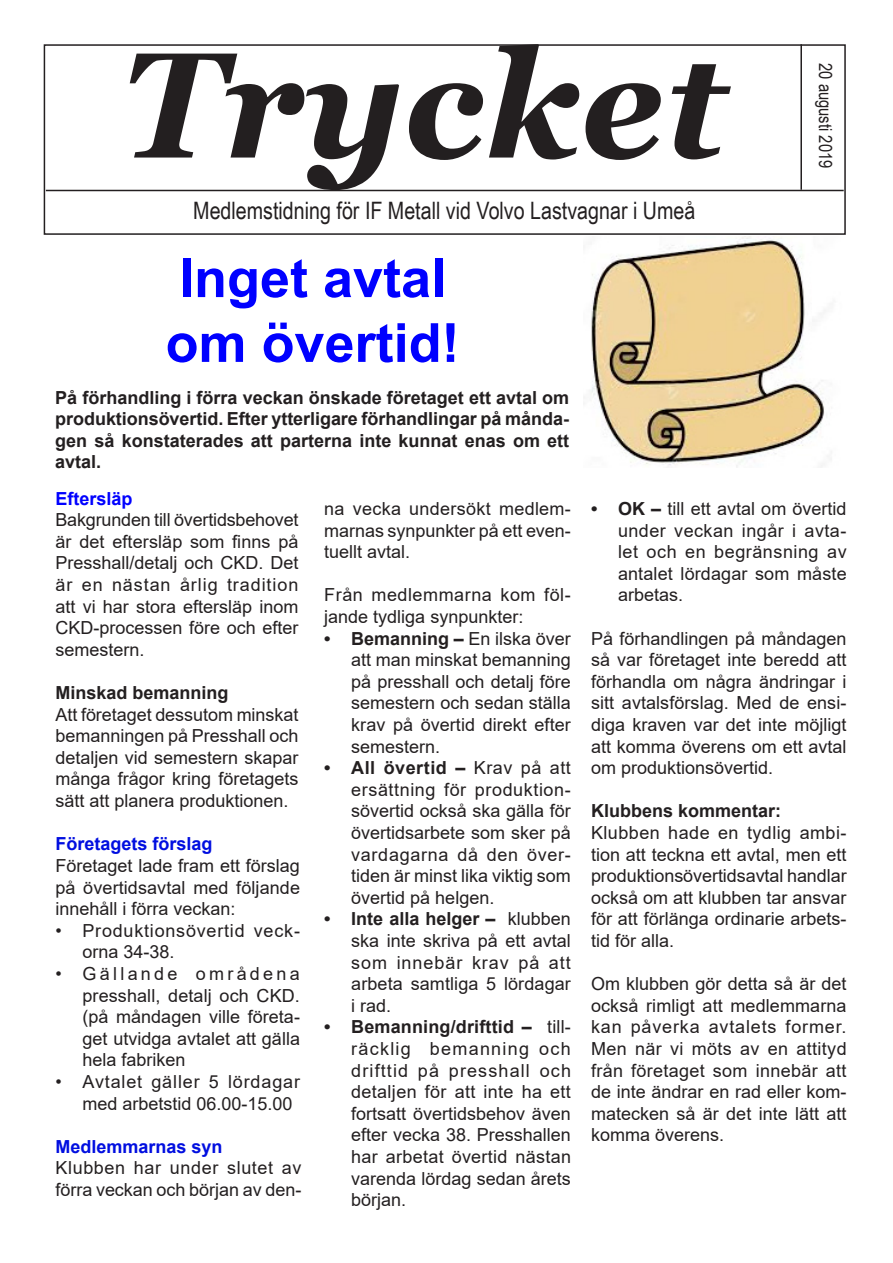
<style>
.page{position:relative;width:893px;height:1263px;background:#fff}
.page>*{position:absolute;margin:0;border:0;box-sizing:border-box;transform-origin:0 0}
.t1{font:italic 700 150px "Georgia";color:#231f20}
.t2{font:700 54px "Arial";color:#00f}
.t3{font:24px "Arial Narrow";color:#231f20}
.t4{font:18px/21.6px "Arial";color:#231f20;text-align:justify}
.t5{font:700 18px/21.6px "Arial";color:#231f20;text-align:justify}
.t6{font:18px/21.6px "Arial";letter-spacing:.045em;color:#231f20}
.t7{font:700 18px "Arial";color:#000ee0}
.t8{font:18px "Arial Narrow";color:#231f20}
.t9{font:700 18px "Arial";color:#00f}
.s1{font-weight:700}
</style>
<div class="page">
<div style="left:44px;top:44px;width:802px;height:191px;border:2px solid #231f20"></div>
<hr style="left:46px;top:190px;width:798px;height:1px;background:#231f20">
<hr style="left:800px;top:44px;width:2px;height:146px;background:#231f20">
<img style="left:584px;top:237px;width:242px;height:230px">
<p class="t1" style="left:121px;top:8px;width:607px">Trycket</p>
<p class="t3" style="left:193px;top:193px;width:504px">Medlemstidning för IF Metall vid Volvo Lastvagnar i Umeå</p>
<p class="t8" style="left:839px;top:63px;width:107px;rotate:90deg">20 augusti 2019</p>
<p class="t2" style="left:179px;top:240px;width:269px">Inget avtal</p>
<p class="t2" style="left:166px;top:305px;width:296px">om övertid!</p>
<p class="t5" style="left:55px;top:387px;width:515px">På förhandling i förra veckan önskade företaget ett avtal om produktionsövertid. Efter ytterligare förhandlingar på månda&shy;gen så konstaterades att parterna inte kunnat enas om ett avtal.</p>
<p class="t4" style="left:324px;top:498px;width:248px">na vecka undersökt medlem&shy;marnas synpunkter på ett even&shy;tuellt avtal.</p>
<p class="t4" style="left:324px;top:584px;width:248px">Från medlemmarna kom föl&shy;jande tydliga synpunkter:</p>
<p class="t4" style="left:351px;top:627px;width:221px;text-indent:-27px"><span class="s1">• Bemanning –</span> En ilska över att man minskat bemanning på presshall och detalj före semestern och sedan ställa krav på övertid direkt efter semestern.</p>
<p class="t4" style="left:351px;top:757px;width:221px;text-indent:-27px"><span class="s1">• All övertid –</span> Krav på att ersättning för produktion&shy;sövertid också ska gälla för övertidsarbete som sker på vardagarna då den över&shy;tiden är minst lika viktig som övertid på helgen.</p>
<p class="t4" style="left:351px;top:908px;width:221px;text-indent:-27px"><span class="s1">• Inte alla helger –</span> klubben ska inte skriva på ett avtal som innebär krav på att arbeta samtliga 5 lördagar i rad.</p>
<p class="t4" style="left:351px;top:1016px;width:221px;text-indent:-27px"><span class="s1">• Bemanning/drifttid –</span> till&shy;räcklig bemanning och drifttid på presshall och detaljen för att inte ha ett fortsatt övertidsbehov även efter vecka 38. Presshallen har arbetat övertid nästan varenda lördag sedan årets början.</p>
<p class="t9" style="left:55px;top:486px;width:79px">Eftersläp</p>
<p class="t4" style="left:55px;top:509px;width:245px">Bakgrunden till övertidsbehovet är det eftersläp som finns på Presshall/detalj och CKD. Det är en nästan årlig tradition att vi har stora eftersläp inom CKD-processen före och efter semestern.</p>
<p class="t5" style="left:55px;top:682px;width:175px">Minskad bemanning</p>
<p class="t4" style="left:55px;top:703px;width:244px">Att företaget dessutom minskat bemanningen på Presshall och detaljen vid semestern skapar många frågor kring företagets sätt att planera produktionen.</p>
<p class="t7" style="left:55px;top:831px;width:159px">Företagets förslag</p>
<p class="t4" style="left:55px;top:855px;width:246px">Företaget lade fram ett förslag på övertidsavtal med följande innehåll i förra veckan:</p>
<p class="t6" style="left:82px;top:919px;width:219px;text-indent:-27px">• Produktionsövertid veck&shy;orna 34-38.</p>
<p class="t4" style="left:82px;top:963px;width:219px;text-indent:-27px">• Gällande områdena presshall, detalj och CKD. (på måndagen ville företa&shy;get utvidga avtalet att gälla hela fabriken</p>
<p class="t6" style="left:82px;top:1071px;width:219px;text-indent:-27px">• Avtalet gäller 5 lördagar med arbetstid 06.00-15.00</p>
<p class="t7" style="left:55px;top:1134px;width:169px">Medlemmarnas syn</p>
<p class="t4" style="left:55px;top:1157px;width:248px">Klubben har under slutet av förra veckan och början av den-</p>
<p class="t4" style="left:618px;top:498px;width:230px;text-indent:-27px"><span class="s1">• OK –</span> till ett avtal om övertid under veckan ingår i avta&shy;let och en begränsning av antalet lördagar som måste arbetas.</p>
<p class="t4" style="left:591px;top:627px;width:257px">På förhandlingen på måndagen så var företaget inte beredd att förhandla om några ändringar i sitt avtalsförslag. Med de ensi&shy;diga kraven var det inte möjligt att komma överens om ett avtal om produktionsövertid.</p>
<p class="t5" style="left:591px;top:800px;width:192px">Klubbens kommentar:</p>
<p class="t4" style="left:591px;top:822px;width:257px">Klubben hade en tydlig ambi&shy;tion att teckna ett avtal, men ett produktionsövertidsavtal handlar också om att klubben tar ansvar för att förlänga ordinarie arbets&shy;tid för alla.</p>
<p class="t4" style="left:591px;top:973px;width:257px">Om klubben gör detta så är det också rimligt att medlemmarna kan påverka avtalets former.<br>Men när vi möts av en attityd från företaget som innebär att de inte ändrar en rad eller kom&shy;matecken så är det inte lätt att komma överens.</p>
</div>
